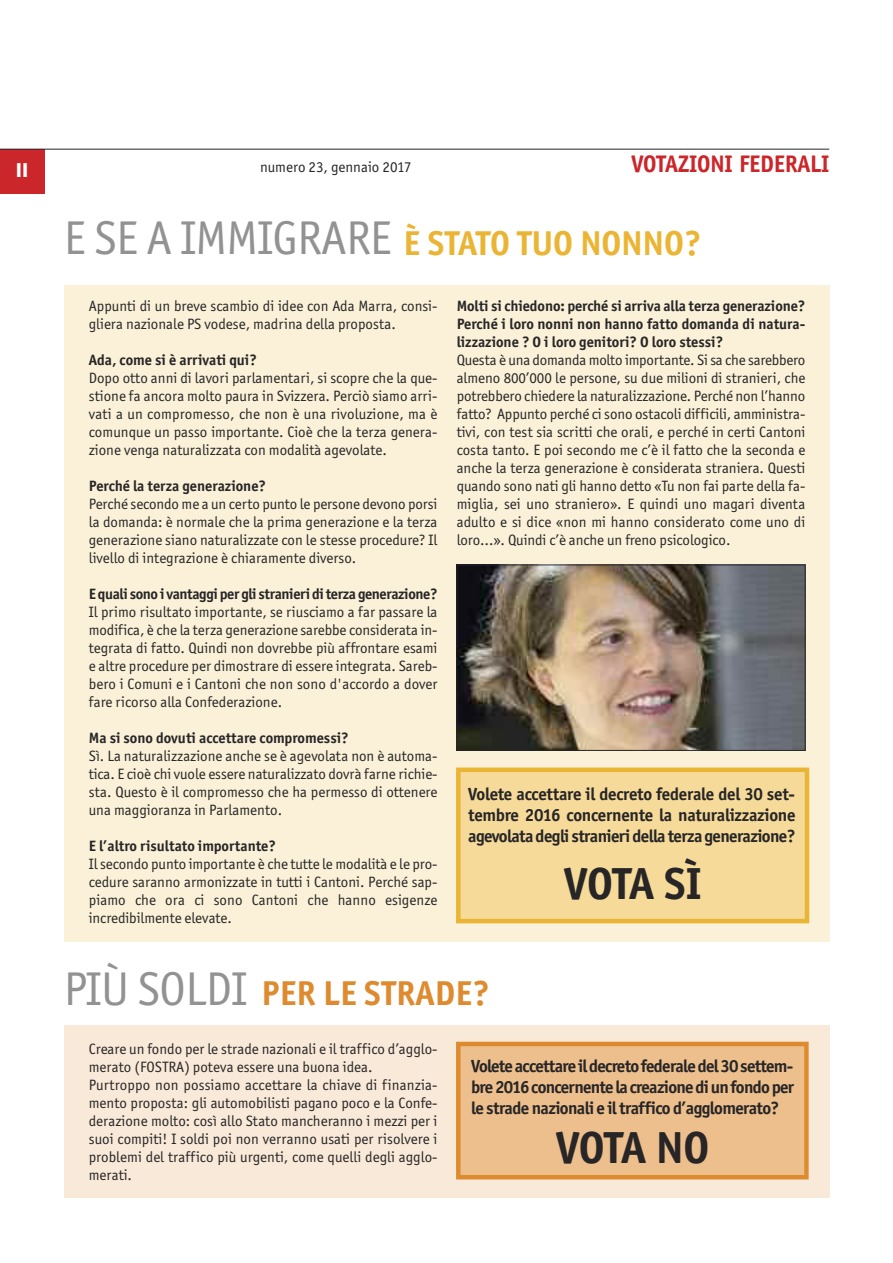
<style>
.page{position:relative;width:893px;height:1263px;background:#fff}
.page>*{position:absolute;margin:0;border:0;box-sizing:border-box;transform-origin:0 0}
.t1{font:700 45px "Officina San ITC";letter-spacing:-.005em;color:#272526}
.t2{font:700 34.65px "Officina San ITC";letter-spacing:.005em;color:#eab534}
.t3{font:700 34.65px "Officina San ITC";letter-spacing:.005em;color:#de8b30}
.t4{font:700 24px "Officina San ITC";letter-spacing:-.01em;color:#cb262a}
.t5{font:900 19.5px "DIN";color:#fff}
.t6{font:700 17.55px/21px "Officina San ITC";letter-spacing:-.035em;color:#272526;text-align:justify}
.t7{font:15px/18px "Officina San ITC";color:#272526;text-align:justify}
.t8{font:700 15px/18px "Officina San ITC";color:#272526;text-align:justify}
.t9{font:700 15px "Officina San ITC";letter-spacing:-.025em;color:#272526}
.s1{font-weight:400;font-size:47.4px;color:rgb(39 37 38/.5)}
</style>
<div class="page">
<div style="left:64px;top:285px;width:765px;height:657px;background:#fbf1d8"></div>
<div style="left:64px;top:1025px;width:765px;height:172px;background:#f9e9d8"></div>
<div style="left:0;top:149px;width:44px;height:44px;background:#cb262a"></div>
<hr style="left:0;top:149px;width:829px;height:1px;background:#272526">
<div style="left:461px;top:1046px;width:343px;height:129px;background:#edbf8d"></div>
<div style="left:456px;top:1042px;width:353px;height:137px;border:4px solid #de8b30"></div>
<div style="left:461px;top:772px;width:344px;height:147px;background:#f5da99"></div>
<div style="left:456px;top:767px;width:353px;height:156px;border:4px solid #eab534"></div>
<img style="left:459px;top:567px;width:344px;height:182px">
<div style="left:457px;top:565px;width:348px;height:186px;border:1px solid #272526"></div>
<h3 class="t5" style="left:16px;top:159px;width:14px">II</h3>
<p class="t7" style="left:260px;top:158px;width:153px">numero 23, gennaio 2017</p>
<h3 class="t4" style="left:632px;top:150px;width:199px">VOTAZIONI FEDERALI</h3>
<h2 class="t2" style="left:64px;top:223px;width:639px"><span class="s1">E SE A IMMIGRARE</span> È STATO TUO NONNO?</h2>
<p class="t7" style="left:89px;top:297px;width:350px">Appunti di un breve scambio di idee con Ada Marra, consi&shy;gliera nazionale PS vodese, madrina della proposta.</p>
<p class="t8" style="left:89px;top:351px;width:170px">Ada, come si è arrivati qui?</p>
<p class="t7" style="left:89px;top:369px;width:350px">Dopo otto anni di lavori parlamentari, si scopre che la que&shy;stione fa ancora molto paura in Svizzera. Perciò siamo arri&shy;vati a un compromesso, che non è una rivoluzione, ma è comunque un passo importante. Cioè che la terza genera&shy;zione venga naturalizzata con modalità agevolate.</p>
<p class="t8" style="left:89px;top:477px;width:179px">Perché la terza generazione?</p>
<p class="t7" style="left:89px;top:495px;width:350px">Perché secondo me a un certo punto le persone devono porsi la domanda: è normale che la prima generazione e la terza generazione siano naturalizzate con le stesse procedure? Il livello di integrazione è chiaramente diverso.</p>
<p class="t9" style="left:89px;top:585px;width:350px">E quali sono i vantaggi per gli stranieri di terza generazione?</p>
<p class="t7" style="left:89px;top:603px;width:350px">Il primo risultato importante, se riusciamo a far passare la modifica, è che la terza generazione sarebbe considerata in&shy;tegrata di fatto. Quindi non dovrebbe più affrontare esami e altre procedure per dimostrare di essere integrata. Sareb&shy;bero i Comuni e i Cantoni che non sono d'accordo a dover fare ricorso alla Confederazione.</p>
<p class="t8" style="left:89px;top:729px;width:261px">Ma si sono dovuti accettare compromessi?</p>
<p class="t7" style="left:89px;top:747px;width:350px">Sì. La naturalizzazione anche se è agevolata non è automa&shy;tica. E cioè chi vuole essere naturalizzato dovrà farne richie&shy;sta. Questo è il compromesso che ha permesso di ottenere una maggioranza in Parlamento.</p>
<p class="t8" style="left:89px;top:837px;width:189px">E l’altro risultato importante?</p>
<p class="t7" style="left:89px;top:855px;width:350px">Il secondo punto importante è che tutte le modalità e le pro&shy;cedure saranno armonizzate in tutti i Cantoni. Perché sap&shy;piamo che ora ci sono Cantoni che hanno esigenze incredibilmente elevate.</p>
<p class="t8" style="left:457px;top:297px;width:350px">Molti si chiedono: perché si arriva alla terza generazione?<br>Perché i loro nonni non hanno fatto domanda di natura&shy;lizzazione ? O i loro genitori? O loro stessi?</p>
<p class="t7" style="left:457px;top:351px;width:350px">Questa è una domanda molto importante. Si sa che sarebbero almeno 800’000 le persone, su due milioni di stranieri, che potrebbero chiedere la naturalizzazione. Perché non l’hanno fatto? Appunto perché ci sono ostacoli difficili, amministra&shy;tivi, con test sia scritti che orali, e perché in certi Cantoni costa tanto. E poi secondo me c’è il fatto che la seconda e anche la terza generazione è considerata straniera. Questi quando sono nati gli hanno detto «Tu non fai parte della fa&shy;miglia, sei uno straniero». E quindi uno magari diventa adulto e si dice «non mi hanno considerato come uno di loro…». Quindi c’è anche un freno psicologico.</p>
<p class="t6" style="left:468px;top:784px;width:329px">Volete accettare il decreto federale del 30 set&shy;tembre 2016 concernente la naturalizzazione agevolatadegli stranieridellaterzagenerazione?</p>
<h1 class="t1" style="left:564px;top:857px;width:139px">VOTA SÌ</h1>
<h2 class="t3" style="left:64px;top:973px;width:427px"><span class="s1">PIÙ SOLDI</span> PER LE STRADE?</h2>
<p class="t7" style="left:89px;top:1039px;width:350px;text-align:left">Creare un fondo per le strade nazionali e il traffico d’agglo&shy;merato (FOSTRA) poteva essere una buona idea.<br>Purtroppo non possiamo accettare la chiave di finanzia&shy;mento proposta: gli automobilisti pagano poco e la Confe&shy;derazione molto: così allo Stato mancheranno i mezzi per i suoi compiti! I soldi poi non verranno usati per risolvere i problemi del traffico più urgenti, come quelli degli agglo&shy;merati.</p>
<p class="t6" style="left:471px;top:1055px;width:324px">Voleteaccettareildecretofederaledel30settem&shy;bre2016concernentelacreazionediunfondoper le strade nazionali e il traffico d’agglomerato?</p>
<h1 class="t1" style="left:556px;top:1121px;width:155px">VOTA NO</h1>
</div>
